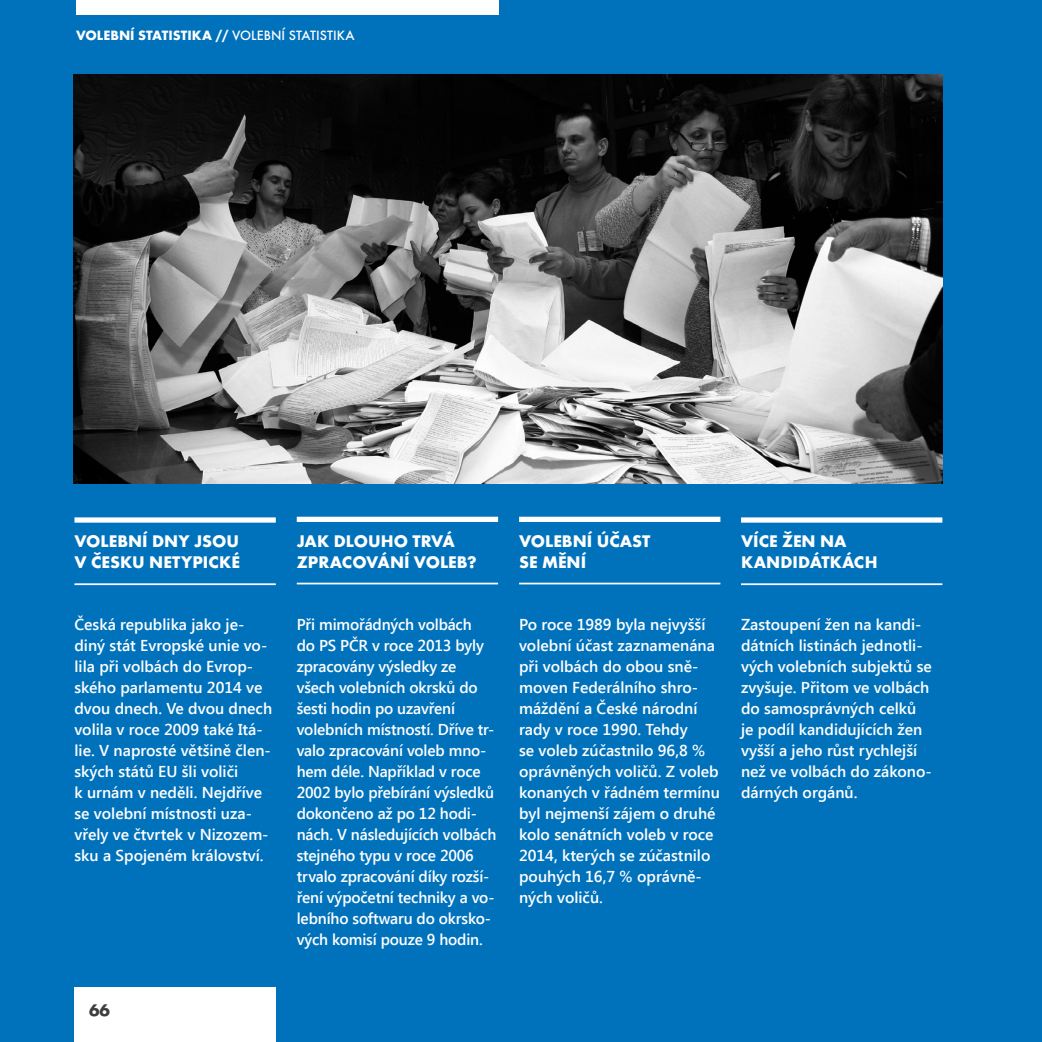
<style>
.page{position:relative;width:1042px;height:1042px;background:#0072bc}
.page>*{position:absolute;margin:0;border:0;box-sizing:border-box;transform-origin:0 0}
.Box_headline_white{font:700 17.5px/21px "Futura";color:#fff}
.t1{font:700 17.5px "Futura";color:#3e3e3f}
.Box_taxt_white{font:600 15.75px/21px "Segoe UI";color:#fff}
.t2{font:700 14px "Futura";color:#fff}
.s1{font-weight:500}
</style>
<div class="page">
<div style="left:76px;top:0;width:422px;height:15px;background:#fff"></div>
<div style="left:74px;top:987px;width:202px;height:55px;background:#fff"></div>
<div style="left:74px;top:517px;width:202px;height:6px;background:#fff"></div>
<hr style="left:74px;top:583px;width:202px;height:2px;background:#fff">
<div style="left:741px;top:517px;width:201px;height:6px;background:#fff"></div>
<hr style="left:741px;top:583px;width:201px;height:2px;background:#fff">
<div style="left:297px;top:517px;width:201px;height:5px;background:#fff"></div>
<hr style="left:297px;top:583px;width:201px;height:1px;background:#fff">
<div style="left:519px;top:517px;width:201px;height:5px;background:#fff"></div>
<hr style="left:519px;top:583px;width:201px;height:1px;background:#fff">
<img style="left:74px;top:74px;width:868px;height:409px">
<p class="t2" style="left:76px;top:27px;width:280px">VOLEBNÍ STATISTIKA // <span class="s1">VOLEBNÍ STATISTIKA</span></p>
<p class="Box_headline_white" style="left:297px;top:530px;width:181px">JAK DLOUHO TRVÁ<br>ZPRACOVÁNÍ VOLEB?</p>
<p class="Box_headline_white" style="left:519px;top:530px;width:133px">VOLEBNÍ ÚČAST<br>SE MĚNÍ</p>
<p class="Box_headline_white" style="left:74px;top:531px;width:167px">VOLEBNÍ DNY JSOU<br>V ČESKU NETYPICKÉ</p>
<p class="Box_headline_white" style="left:741px;top:531px;width:138px">VÍCE ŽEN NA<br>KANDIDÁTKÁCH</p>
<p class="Box_taxt_white" style="left:74px;top:613px;width:199px">Česká republika jako je&shy;diný stát Evropské unie vo&shy;lila při volbách do Evrop&shy;ského parlamentu 2014 ve dvou dnech. Ve dvou dnech volila v roce 2009 také Itá&shy;lie. V naprosté většině člen&shy;ských států EU šli voliči<br>k urnám v neděli. Nejdříve se volební místnosti uza&shy;vřely ve čtvrtek v Nizozem&shy;sku a Spojeném království.</p>
<p class="Box_taxt_white" style="left:741px;top:613px;width:192px">Zastoupení žen na kandi&shy;dátních listinách jednotli&shy;vých volebních subjektů se zvyšuje. Přitom ve volbách do samosprávných celků je podíl kandidujících žen vyšší a jeho růst rychlejší než ve volbách do zákono&shy;dárných orgánů.</p>
<p class="Box_taxt_white" style="left:297px;top:613px;width:176px">Při mimořádných volbách</p>
<p class="Box_taxt_white" style="left:297px;top:634px;width:189px">do PS PČR v roce 2013 byly zpracovány výsledky ze všech volebních okrsků do šesti hodin po uzavření</p>
<p class="Box_taxt_white" style="left:297px;top:718px;width:201px">volebních místností. Dříve tr&shy;valo zpracování voleb mno&shy;hem déle. Například v roce<br>2002 bylo přebírání výsledků dokončeno až po 12 hodi&shy;nách. V následujících volbách stejného typu v roce 2006 trvalo zpracování díky rozší&shy;ření výpočetní techniky a vo&shy;lebního softwaru do okrsko&shy;vých komisí pouze 9 hodin.</p>
<p class="Box_taxt_white" style="left:519px;top:613px;width:202px">Po roce 1989 byla nejvyšší volební účast zaznamenána při volbách do obou sně&shy;moven Federálního shro&shy;máždění a České národní rady v roce 1990. Tehdy<br>se voleb zúčastnilo 96,8 % oprávněných voličů. Z voleb konaných v řádném termínu byl nejmenší zájem o druhé kolo senátních voleb v roce<br>2014, kterých se zúčastnilo pouhých 16,7 % oprávně&shy;ných voličů.</p>
<p class="t1" style="left:89px;top:999px;width:22px">66</p>
</div>
